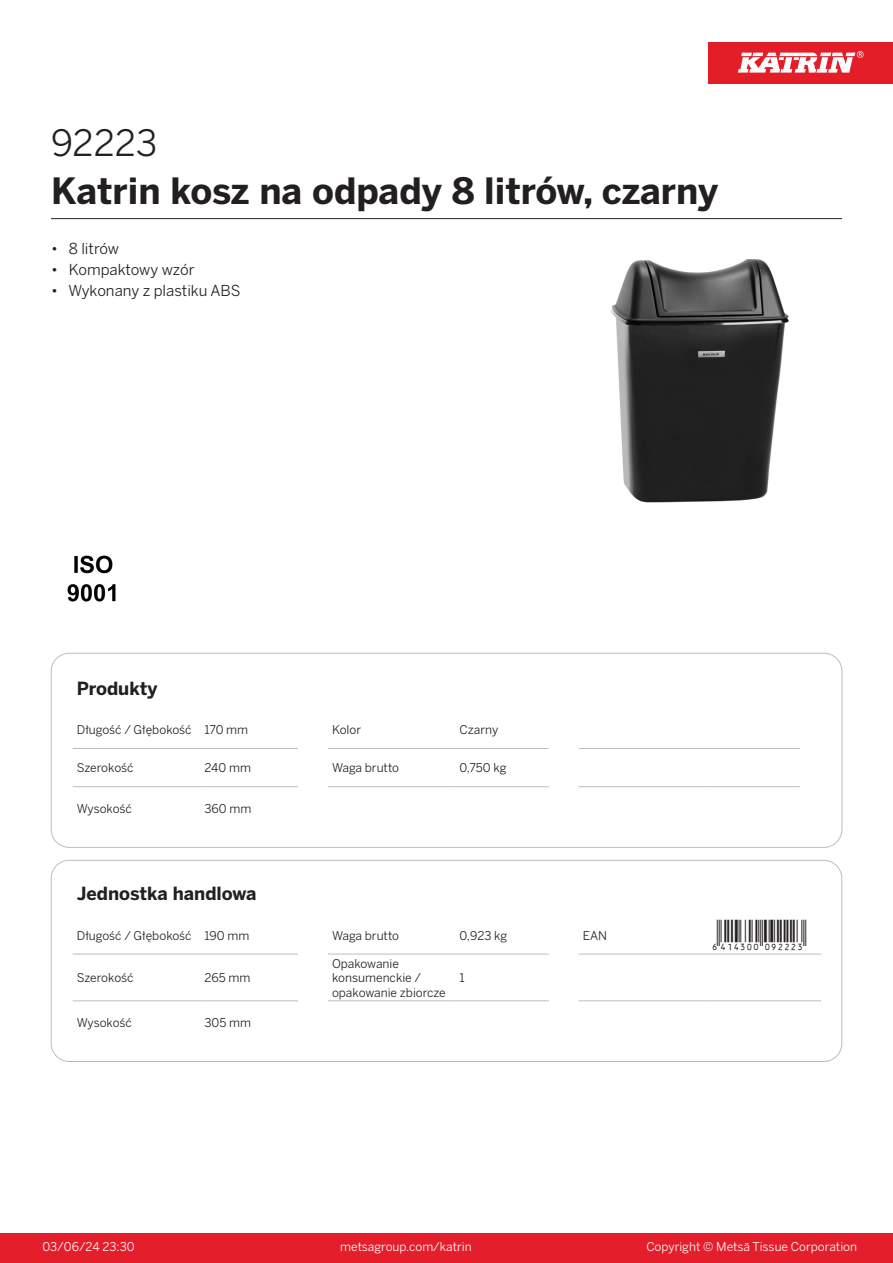
<style>
.page{position:relative;width:893px;height:1263px;background:#fff}
.page>*{position:absolute;margin:0;border:0;box-sizing:border-box;transform-origin:0 0}
.Product_Name{font:700 36px "Benton Sans";color:#231f20}
.External_material_co{font:36px "Benton Sans";color:#231f20}
.T_EAN{font:30px "Viisas EAN Matala";color:#231f20}
.T_TableHeader{font:700 18px "Benton Sans";color:#231f20}
.MarketingBullets{font:15px "Benton Sans";color:#231f20}
.T_TableBody{font:12px/14.4px "Benton Sans";color:#231f20}
.t1{font:12px "Benton Sans";color:#fff}
</style>
<div class="page">
<div style="left:0;top:1233px;width:893px;height:30px;background:#e41e2b"></div>
<div style="left:708px;top:43px;width:185px;height:41px;background:#e31e28"></div>
<svg style="left:738px;top:51px;width:126px;height:22px"></svg>
<hr style="left:73px;top:748px;width:127px;height:1px;background:#bcbdc0">
<hr style="left:200px;top:748px;width:98px;height:1px;background:#bcbdc0">
<hr style="left:328px;top:748px;width:127px;height:1px;background:#bcbdc0">
<hr style="left:455px;top:748px;width:94px;height:1px;background:#bcbdc0">
<hr style="left:579px;top:748px;width:127px;height:1px;background:#bcbdc0">
<hr style="left:706px;top:748px;width:94px;height:1px;background:#bcbdc0">
<hr style="left:73px;top:786px;width:127px;height:1px;background:#bcbdc0">
<hr style="left:200px;top:786px;width:98px;height:1px;background:#bcbdc0">
<hr style="left:328px;top:786px;width:127px;height:1px;background:#bcbdc0">
<hr style="left:455px;top:786px;width:94px;height:1px;background:#bcbdc0">
<hr style="left:579px;top:786px;width:127px;height:1px;background:#bcbdc0">
<hr style="left:706px;top:786px;width:94px;height:1px;background:#bcbdc0">
<div style="left:51px;top:653px;width:791px;height:194px;border:1px solid #bcbdc0;border-radius:18px"></div>
<hr style="left:73px;top:954px;width:127px;height:1px;background:#bcbdc0">
<hr style="left:200px;top:954px;width:98px;height:1px;background:#bcbdc0">
<hr style="left:328px;top:954px;width:127px;height:1px;background:#bcbdc0">
<hr style="left:455px;top:954px;width:94px;height:1px;background:#bcbdc0">
<hr style="left:579px;top:954px;width:127px;height:1px;background:#bcbdc0">
<hr style="left:706px;top:954px;width:115px;height:1px;background:#bcbdc0">
<hr style="left:73px;top:1000px;width:127px;height:1px;background:#bcbdc0">
<hr style="left:200px;top:1000px;width:98px;height:1px;background:#bcbdc0">
<hr style="left:328px;top:1000px;width:127px;height:1px;background:#bcbdc0">
<hr style="left:455px;top:1000px;width:94px;height:1px;background:#bcbdc0">
<hr style="left:579px;top:1000px;width:127px;height:1px;background:#bcbdc0">
<hr style="left:706px;top:1000px;width:115px;height:1px;background:#bcbdc0">
<div style="left:51px;top:860px;width:791px;height:202px;border:1px solid #bcbdc0;border-radius:18px"></div>
<img style="left:611px;top:259px;width:178px;height:244px">
<img style="left:67px;top:555px;width:49px;height:47px">
<hr style="left:51px;top:218px;width:791px;height:1px;background:#231f20">
<p class="External_material_co" style="left:51px;top:121px;width:108px">92223</p>
<p class="Product_Name" style="left:51px;top:168px;width:669px">Katrin kosz na odpady 8 litrów, czarny</p>
<p class="MarketingBullets" style="left:51px;top:239px;width:70px">• 8 litrów</p>
<p class="MarketingBullets" style="left:51px;top:260px;width:145px">• Kompaktowy wzór</p>
<p class="MarketingBullets" style="left:51px;top:281px;width:191px">• Wykonany z plastiku ABS</p>
<p class="T_TableHeader" style="left:77px;top:677px;width:82px">Produkty</p>
<p class="T_TableBody" style="left:77px;top:722px;width:116px">Długość / Głębokość</p>
<p class="T_TableBody" style="left:204px;top:722px;width:45px">170 mm</p>
<p class="T_TableBody" style="left:332px;top:722px;width:31px">Kolor</p>
<p class="T_TableBody" style="left:460px;top:722px;width:40px">Czarny</p>
<p class="T_TableBody" style="left:77px;top:761px;width:58px">Szerokość</p>
<p class="T_TableBody" style="left:204px;top:761px;width:48px">240 mm</p>
<p class="T_TableBody" style="left:332px;top:761px;width:69px">Waga brutto</p>
<p class="T_TableBody" style="left:460px;top:761px;width:48px">0,750 kg</p>
<p class="T_TableBody" style="left:77px;top:801px;width:56px">Wysokość</p>
<p class="T_TableBody" style="left:204px;top:801px;width:48px">360 mm</p>
<p class="T_TableHeader" style="left:77px;top:882px;width:181px">Jednostka handlowa</p>
<p class="T_TableBody" style="left:77px;top:928px;width:116px">Długość / Głębokość</p>
<p class="T_TableBody" style="left:204px;top:928px;width:46px">190 mm</p>
<p class="T_TableBody" style="left:332px;top:928px;width:69px">Waga brutto</p>
<p class="T_TableBody" style="left:460px;top:928px;width:49px">0,923 kg</p>
<p class="T_TableBody" style="left:583px;top:928px;width:26px">EAN</p>
<p class="T_EAN" style="left:710px;top:919px;width:97px">*6414300092223*</p>
<p class="T_TableBody" style="left:77px;top:971px;width:58px">Szerokość</p>
<p class="T_TableBody" style="left:204px;top:971px;width:47px">265 mm</p>
<p class="T_TableBody" style="left:332px;top:956px;width:115px">Opakowanie konsumenckie / opakowanie zbiorcze</p>
<p class="T_TableBody" style="left:460px;top:971px;width:7px">1</p>
<p class="T_TableBody" style="left:77px;top:1015px;width:56px">Wysokość</p>
<p class="T_TableBody" style="left:204px;top:1015px;width:48px">305 mm</p>
<p class="t1" style="left:43px;top:1239px;width:94px">03/06/24 23:30</p>
<p class="t1" style="left:340px;top:1239px;width:133px">metsagroup.com/katrin</p>
<p class="t1" style="left:646px;top:1239px;width:212px">Copyright © Metsä Tissue Corporation</p>
</div>
